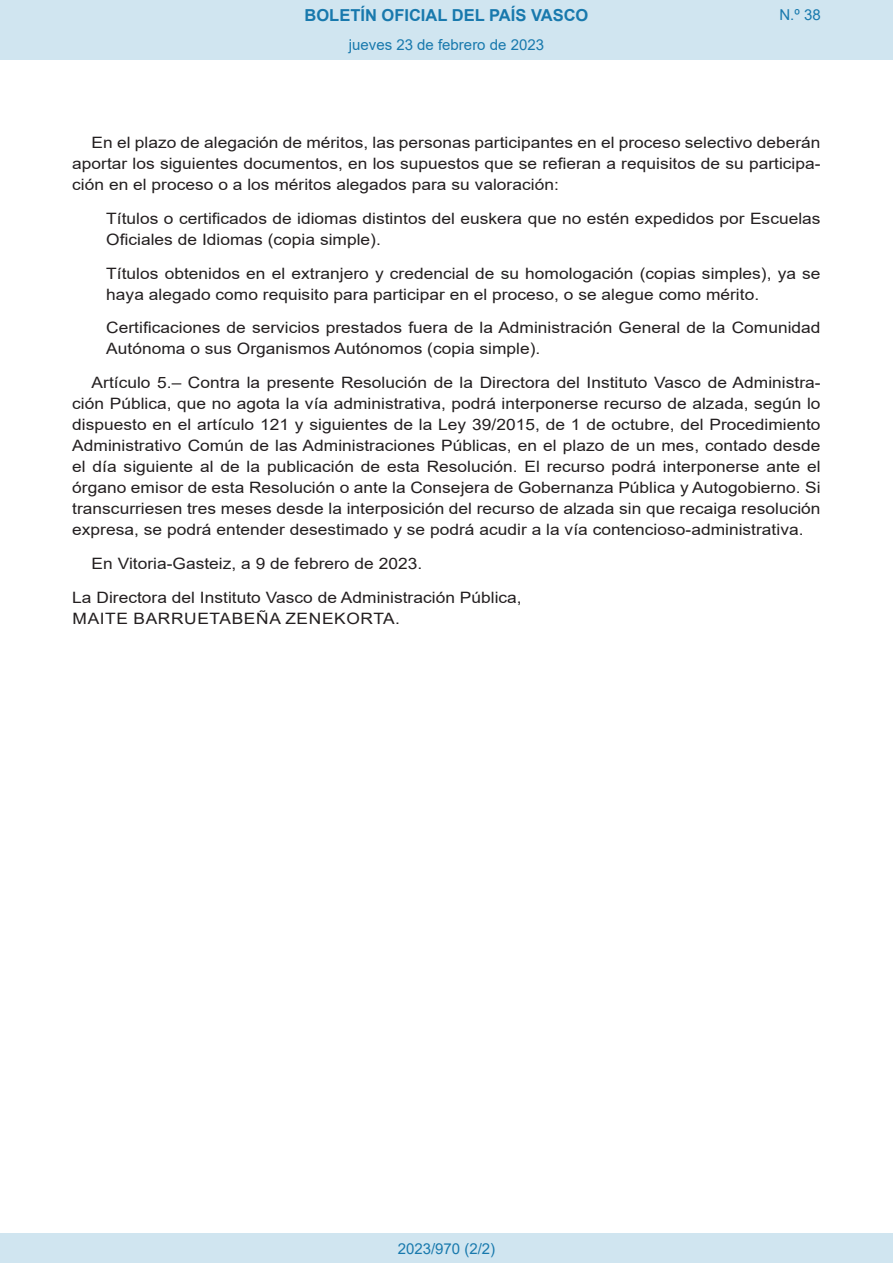
<style>
.page{position:relative;width:893px;height:1263px;background:#fff}
.page>*{position:absolute;margin:0;border:0;box-sizing:border-box;transform-origin:0 0}
.t1{font:700 16.5px "Arial";color:#1879ad}
.BOPVDetalle{font:15.6px/21px "Arial";color:#231f20;text-align:justify;scale:1.11 1}
.BOPVDetalle1{font:15.6px/21px "Arial";color:#231f20;scale:1.11 1}
.BOPVFirmaPuesto{font:15.6px "Arial";color:#231f20;scale:1.11 1}
.BOPVFirmaLugFec{font:15.6px "Arial";color:#231f20;scale:1.11 1}
.BOPVFirmaNombre{font:15.6px "Arial";letter-spacing:.035em;color:#231f20;scale:1.11 1}
.Paginacion_Centro{font:15px "Arial";color:#1879ad}
</style>
<div class="page">
<div style="left:0;top:0;width:893px;height:60px;background:#d0e5f0"></div>
<div style="left:0;top:1233px;width:893px;height:30px;background:#d0e5f0"></div>
<p class="t1" style="left:305px;top:3px;width:285px">BOLETÍN OFICIAL DEL PAÍS VASCO</p>
<p class="Paginacion_Centro" style="left:349px;top:35px;width:197px">jueves 23 de febrero de 2023</p>
<p class="Paginacion_Centro" style="left:779px;top:5px;width:43px">N.º 38</p>
<p class="BOPVDetalle" style="left:72px;top:132px;width:676px;text-indent:19px">En el plazo de alegación de méritos, las personas participantes en el proceso selectivo deberán aportar los siguientes documentos, en los supuestos que se refieran a requisitos de su participa&shy;ción en el proceso o a los méritos alegados para su valoración:</p>
<p class="BOPVDetalle1" style="left:106px;top:208px;width:645px">Títulos o certificados de idiomas distintos del euskera que no estén expedidos por Escuelas<br>Oficiales de Idiomas (copia simple).</p>
<p class="BOPVDetalle1" style="left:106px;top:263px;width:645px">Títulos obtenidos en el extranjero y credencial de su homologación (copias simples), ya se haya alegado como requisito para participar en el proceso, o se alegue como mérito.</p>
<p class="BOPVDetalle1" style="left:106px;top:317px;width:645px">Certificaciones de servicios prestados fuera de la Administración General de la Comunidad<br>Autónoma o sus Organismos Autónomos (copia simple).</p>
<p class="BOPVDetalle" style="left:72px;top:372px;width:676px;text-indent:19px">Artículo 5.– Contra la presente Resolución de la Directora del Instituto Vasco de Administra&shy;ción Pública, que no agota la vía administrativa, podrá interponerse recurso de alzada, según lo dispuesto en el artículo 121 y siguientes de la Ley 39/2015, de 1 de octubre, del Procedimiento Administrativo Común de las Administraciones Públicas, en el plazo de un mes, contado desde el día siguiente al de la publicación de esta Resolución. El recurso podrá interponerse ante el órgano emisor de esta Resolución o ante la Consejera de Gobernanza Pública y Autogobierno. Si transcurriesen tres meses desde la interposición del recurso de alzada sin que recaiga resolución expresa, se podrá entender desestimado y se podrá acudir a la vía contencioso-administrativa.</p>
<p class="BOPVFirmaLugFec" style="left:92px;top:553px;width:299px">En Vitoria-Gasteiz, a 9 de febrero de 2023.</p>
<p class="BOPVFirmaPuesto" style="left:72px;top:586px;width:406px">La Directora del Instituto Vasco de Administración Pública,</p>
<p class="BOPVFirmaNombre" style="left:73px;top:607px;width:296px">MAITE BARRUETABEÑA ZENEKORTA.</p>
<p class="Paginacion_Centro" style="left:398px;top:1238px;width:99px">2023/970 (2/2)</p>
</div>
